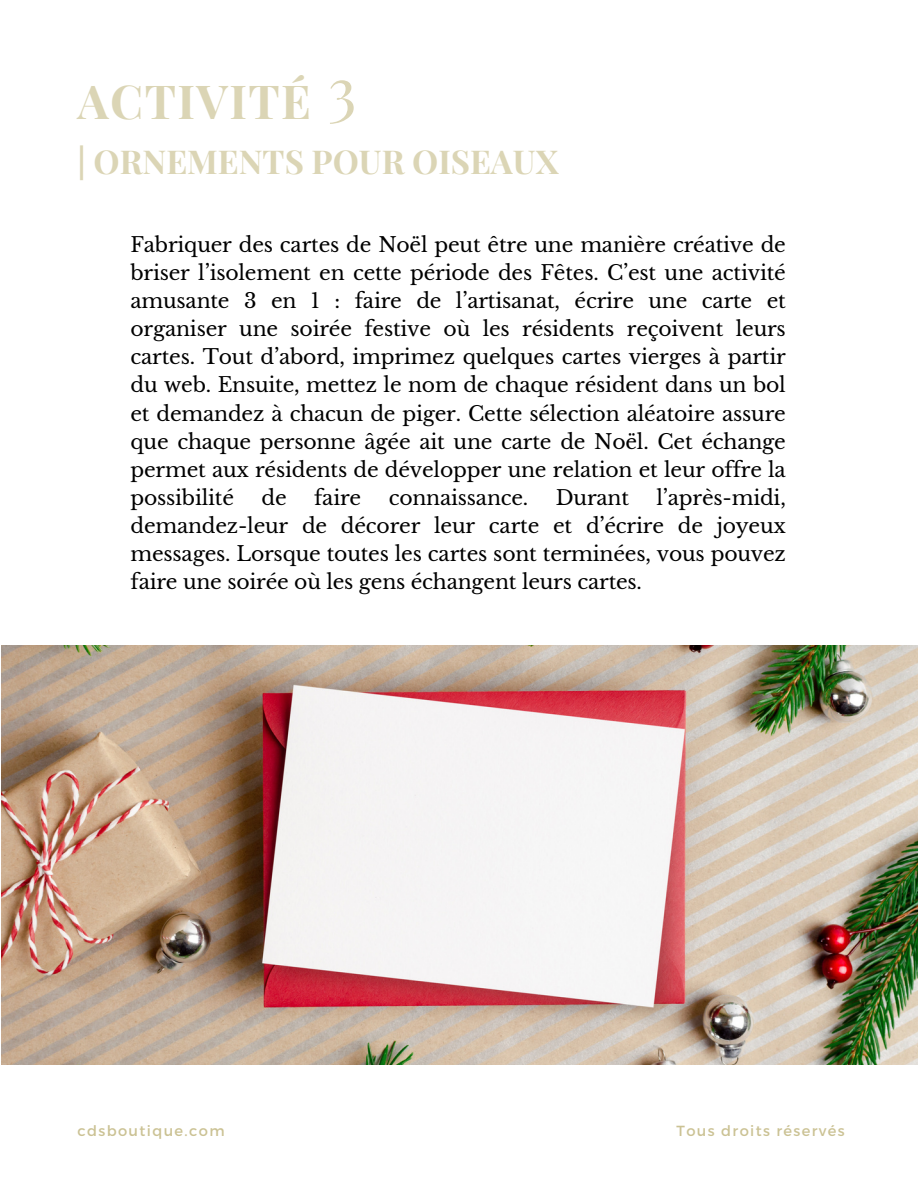
<style>
.page{position:relative;width:918px;height:1188px;background:#fff}
.page>*{position:absolute;margin:0;border:0;box-sizing:border-box;transform-origin:0 0}
.t1{font:64.2px "Playfair Display";color:#dbd5b5}
.t2{font:700 46.95px "Playfair Display";letter-spacing:.03em;color:#dbd5b5}
.t3{font:700 33px "Playfair Display";color:#dbd5b5}
.t4{font:20.4px/28.2px "Libre Baskerville";letter-spacing:-.01em;color:#000;text-align:justify}
.t5{font:14.7px "Montserrat";letter-spacing:.095em;color:#cbc294}
</style>
<div class="page">
<img style="left:2px;top:646px;width:916px;height:418px">
<p class="t2" style="left:78px;top:68px;width:235px">ACTIVITÉ</p>
<p class="t1" style="left:328px;top:45px;width:30px">3</p>
<p class="t3" style="left:78px;top:138px;width:482px">| ORNEMENTS POUR OISEAUX</p>
<p class="t4" style="left:130px;top:231px;width:657px">Fabriquer des cartes de Noël peut être une manière créative de briser l’isolement en cette période des Fêtes. C’est une activité amusante 3 en 1 : faire de l’artisanat, écrire une carte et organiser une soirée festive où les résidents reçoivent leurs cartes. Tout d’abord, imprimez quelques cartes vierges à partir du web. Ensuite, mettez le nom de chaque résident dans un bol et demandez à chacun de piger. Cette sélection aléatoire assure que chaque personne âgée ait une carte de Noël. Cet échange permet aux résidents de développer une relation et leur offre la possibilité</p>
<p class="t4" style="left:130px;top:484px;width:657px;text-indent:526px">l’après-midi, demandez-leur de décorer leur carte et d’écrire de joyeux messages. Lorsque toutes les cartes sont terminées, vous pouvez faire une soirée où les gens échangent leurs cartes.</p>
<p class="t4" style="left:262px;top:484px;width:27px">de</p>
<p class="t4" style="left:314px;top:484px;width:49px">faire</p>
<p class="t4" style="left:389px;top:484px;width:141px">connaissance.</p>
<p class="t4" style="left:556px;top:484px;width:75px">Durant</p>
<p class="t5" style="left:78px;top:1121px;width:149px">cdsboutique.com</p>
<p class="t5" style="left:677px;top:1121px;width:170px">Tous droits réservés</p>
</div>
